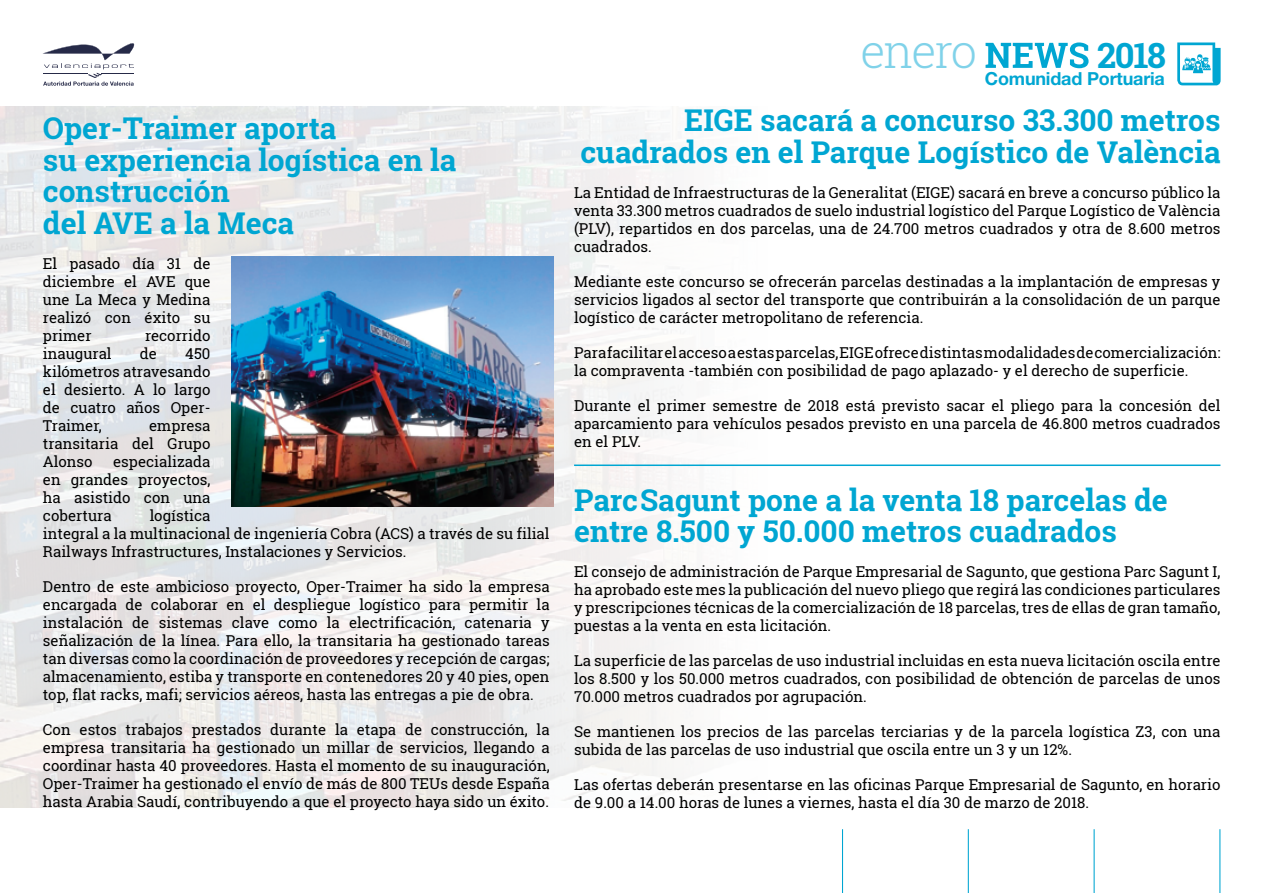
<style>
.page{position:relative;width:1263px;height:893px;background:#fff}
.page>*{position:absolute;margin:0;border:0;box-sizing:border-box;transform-origin:0 0}
.t1{font:300 46.5px "Roboto Slab";letter-spacing:-.04em;color:#80d2e9}
.t2{font:700 34.8px "Roboto Slab";color:#00a6d2}
.t3{font:700 30px/31.5px "Roboto Slab";color:#00a6d2}
.t4{font:700 18px "Helvetica Neue LT Std";letter-spacing:-.01em;color:#00a6d2}
.t5{font:15px/18px "Roboto Slab";color:#000;text-align:justify}
</style>
<div class="page">
<img style="left:0;top:106px;width:1221px;height:702px">
<hr style="left:842px;top:829px;width:1px;height:64px;background:#00a6d2">
<hr style="left:1219px;top:829px;width:1px;height:64px;background:#00a6d2">
<hr style="left:1093px;top:829px;width:2px;height:64px;background:#00a6d2">
<hr style="left:968px;top:829px;width:1px;height:64px;background:#00a6d2">
<svg style="left:985px;top:42px;width:103px;height:26px"></svg>
<svg style="left:1177px;top:42px;width:43px;height:43px"></svg>
<svg style="left:43px;top:43px;width:92px;height:43px"></svg>
<img style="left:232px;top:257px;width:322px;height:250px">
<hr style="left:574px;top:464px;width:646px;height:2px;background:#00a6d2">
<h3 class="t3" style="left:43px;top:112px;width:415px">Oper-Traimer aporta<br>su experiencia logística en la construcción<br>del AVE a la Meca</h3>
<p class="t5" style="left:43px;top:254px;width:169px">El pasado día 31 de diciembre el AVE que une La Meca y Medina realizó con éxito su primer</p>
<p class="t5" style="left:145px;top:326px;width:67px">recorrido</p>
<p class="t5" style="left:43px;top:344px;width:70px">inaugural</p>
<p class="t5" style="left:140px;top:344px;width:19px">de</p>
<p class="t5" style="left:43px;top:344px;width:169px;text-indent:142px">450 kilómetros atravesando el desierto. A lo largo de cuatro años Oper-Traimer,</p>
<p class="t5" style="left:43px;top:416px;width:169px;text-indent:106px">empresa transitaria del Grupo Alonso</p>
<p class="t5" style="left:43px;top:452px;width:169px;text-indent:70px">especializada en grandes proyectos, ha asistido con una cobertura</p>
<p class="t5" style="left:43px;top:506px;width:508px;text-align:left;text-indent:107px">logística<br>integral a la multinacional de ingeniería Cobra (ACS) a través de su filial<br>Railways Infrastructures, Instalaciones y Servicios.</p>
<p class="t5" style="left:43px;top:577px;width:508px">Dentro de este ambicioso proyecto, Oper-Traimer ha sido la empresa encargada de colaborar en el despliegue logístico para permitir la instalación de sistemas clave como la electrificación, catenaria y señalización de la línea. Para ello, la transitaria ha gestionado tareas tan diversas como la coordinación de proveedores y recepción de cargas; almacenamiento, estiba y transporte en contenedores 20 y 40 pies, open top, flat racks, mafi; servicios aéreos, hasta las entregas a pie de obra.</p>
<p class="t5" style="left:43px;top:720px;width:508px">Con estos trabajos prestados durante la etapa de construcción, la empresa transitaria ha gestionado un millar de servicios, llegando a coordinar hasta 40 proveedores. Hasta el momento de su inauguración, Oper-Traimer ha gestionado el envío de más de 800 TEUs desde España hasta Arabia Saudí, contribuyendo a que el proyecto haya sido un éxito.</p>
<h1 class="t1" style="left:860px;top:19px;width:118px">enero</h1>
<h2 class="t2" style="left:1097px;top:31px;width:71px">2018</h2>
<p class="t4" style="left:985px;top:68px;width:182px">Comunidad Portuaria</p>
<h3 class="t3" style="left:580px;top:104px;width:641px;text-align:right">EIGE sacará a concurso 33.300 metros cuadrados en el Parque Logístico de València</h3>
<p class="t5" style="left:574px;top:183px;width:648px">La Entidad de Infraestructuras de la Generalitat (EIGE) sacará en breve a concurso público la venta 33.300 metros cuadrados de suelo industrial logístico del Parque Logístico de València (PLV), repartidos en dos parcelas, una de 24.700 metros cuadrados y otra de 8.600 metros cuadrados.</p>
<p class="t5" style="left:574px;top:272px;width:648px">Mediante este concurso se ofrecerán parcelas destinadas a la implantación de empresas y servicios ligados al sector del transporte que contribuirán a la consolidación de un parque logístico de carácter metropolitano de referencia.</p>
<p class="t5" style="left:574px;top:343px;width:648px">Para facilitar el acceso a estas parcelas, EIGE ofrece distintas modalidades de comercialización: la compraventa -también con posibilidad de pago aplazado- y el derecho de superficie.</p>
<p class="t5" style="left:574px;top:396px;width:648px">Durante el primer semestre de 2018 está previsto sacar el pliego para la concesión del aparcamiento para vehículos pesados previsto en una parcela de 46.800 metros cuadrados en el PLV.</p>
<h3 class="t3" style="left:574px;top:484px;width:595px">Parc Sagunt pone a la venta 18 parcelas de entre 8.500 y 50.000 metros cuadrados</h3>
<p class="t5" style="left:574px;top:563px;width:648px">El consejo de administración de Parque Empresarial de Sagunto, que gestiona Parc Sagunt I, ha aprobado este mes la publicación del nuevo pliego que regirá las condiciones particulares y prescripciones técnicas de la comercialización de 18 parcelas, tres de ellas de gran tamaño, puestas a la venta en esta licitación.</p>
<p class="t5" style="left:574px;top:652px;width:648px">La superficie de las parcelas de uso industrial incluidas en esta nueva licitación oscila entre los 8.500 y los 50.000 metros cuadrados, con posibilidad de obtención de parcelas de unos 70.000 metros cuadrados por agrupación.</p>
<p class="t5" style="left:574px;top:723px;width:648px">Se mantienen los precios de las parcelas terciarias y de la parcela logística Z3, con una subida de las parcelas de uso industrial que oscila entre un 3 y un 12%.</p>
<p class="t5" style="left:574px;top:776px;width:648px">Las ofertas deberán presentarse en las oficinas Parque Empresarial de Sagunto, en horario de 9.00 a 14.00 horas de lunes a viernes, hasta el día 30 de marzo de 2018.</p>
</div>
